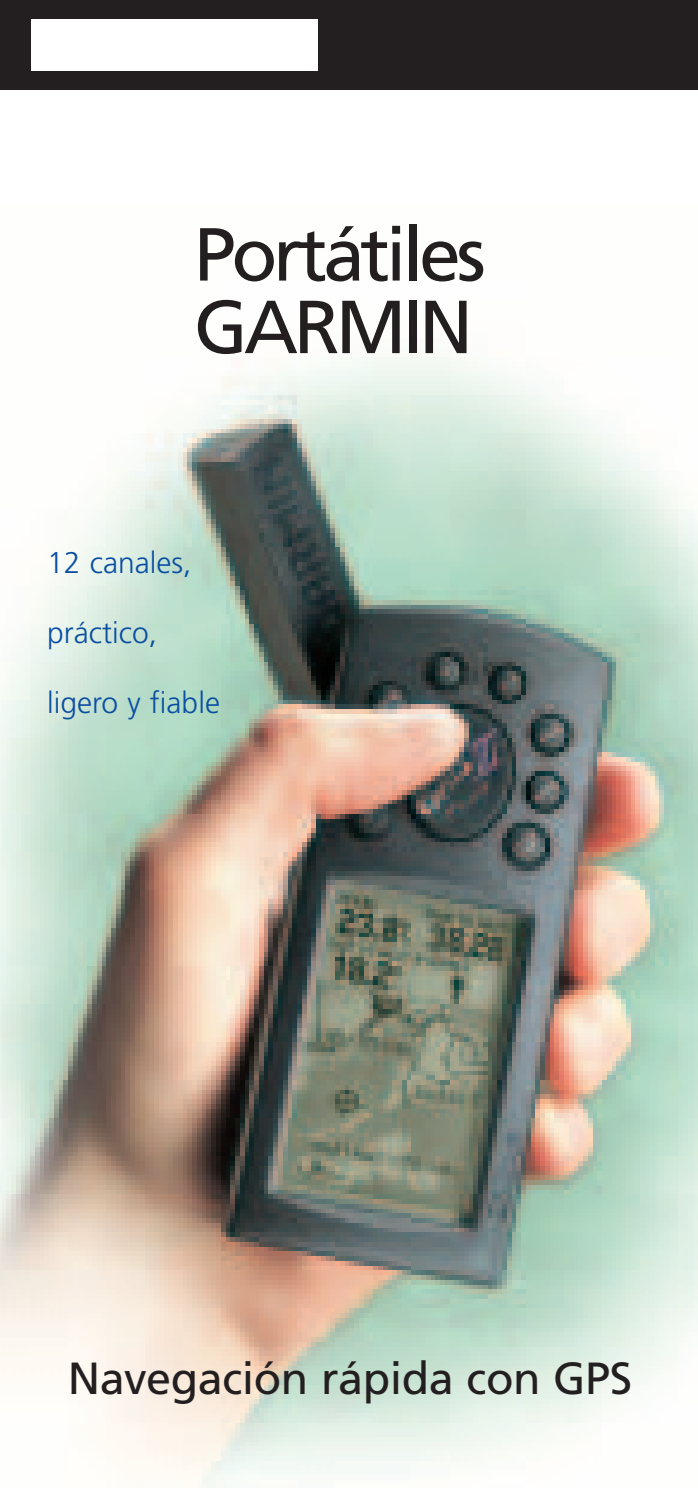
<style>
.page{position:relative;width:698px;height:1488px;background:#fff}
.page>*{position:absolute;margin:0;border:0;box-sizing:border-box;transform-origin:0 0}
.t1{font:75px/72.5px "Frutiger";letter-spacing:-.055em;color:#231f20}
.t2{font:45px "Frutiger";letter-spacing:-.01em;color:#231f20}
.t3{font:300 30px "Frutiger";color:#0a4fa2}
</style>
<div class="page">
<img style="left:0;top:357px;width:698px;height:1131px">
<div style="left:0;top:0;width:698px;height:90px;background:#231f20"></div>
<div style="left:31px;top:19px;width:287px;height:52px;background:#fff"></div>
<h1 class="t1" style="left:194px;top:224px;width:293px">Portátiles<br>GARMIN</h1>
<p class="t3" style="left:47px;top:550px;width:146px">12 canales,</p>
<p class="t3" style="left:47px;top:620px;width:111px">práctico,</p>
<p class="t3" style="left:47px;top:690px;width:174px">ligero y fiable</p>
<h2 class="t2" style="left:68px;top:1360px;width:566px">Navegación rápida con GPS</h2>
</div>
